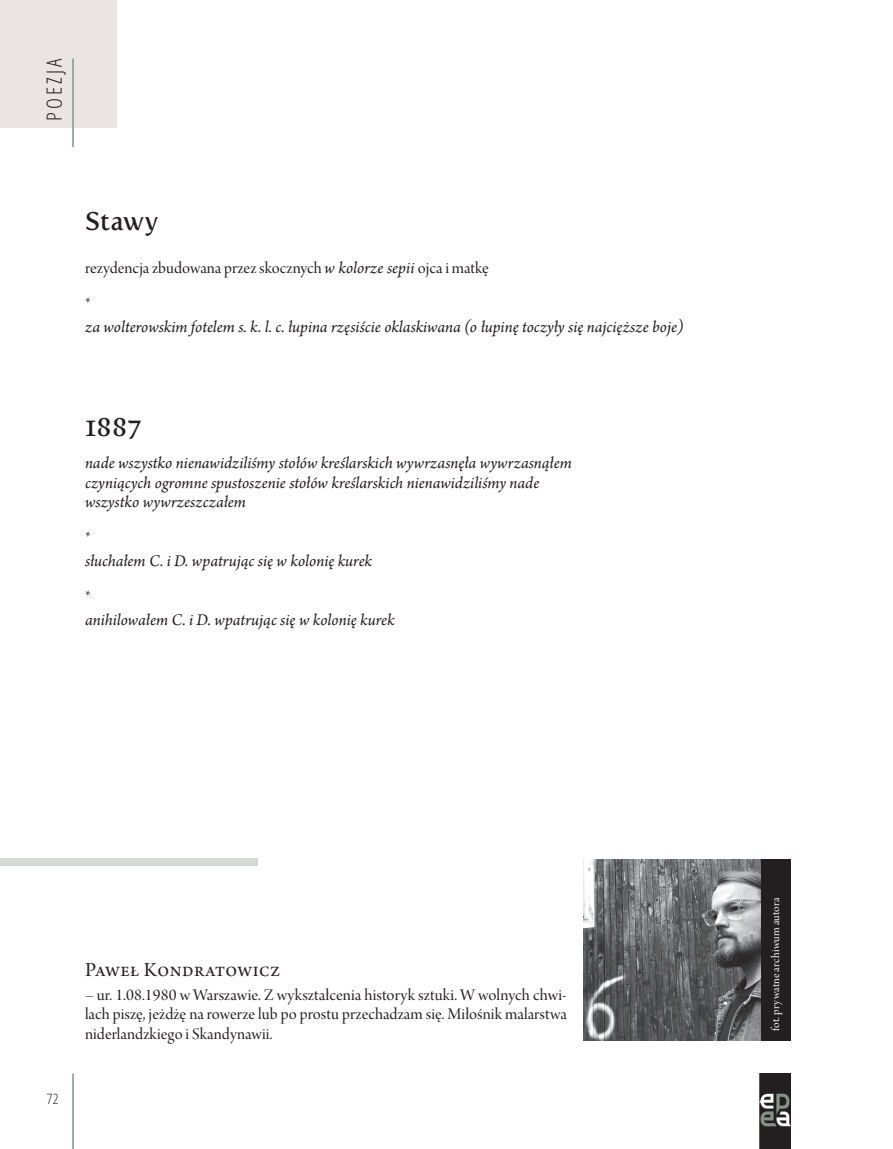
<style>
.page{position:relative;width:893px;height:1149px;background:#fff}
.page>*{position:absolute;margin:0;border:0;box-sizing:border-box;transform-origin:0 0}
.t1{font:25.5px "Fertigo Pro";letter-spacing:.015em;color:#231f20}
.t2{font:21px "Arno Pro Subhead";letter-spacing:.025em;color:#231f20}
.t3{font:300 condensed 21px "Open Sans";letter-spacing:.15em;color:#231f20}
.t4{font:italic 17.25px/19.5px "Arno Pro";color:#231f20}
.t5{font:17.25px/19.5px "Arno Pro Display";letter-spacing:.005em;color:#231f20}
.t6{font:300 condensed 14.25px "Open Sans";color:#231f20}
.t7{font:12px "Arno Pro Display";letter-spacing:.01em;color:#fff}
.s1{font-family:"Arno Pro";font-style:italic}
</style>
<div class="page">
<div style="left:0;top:0;width:117px;height:128px;background:#eae5e2"></div>
<hr style="left:72px;top:1072px;width:2px;height:76px;background:#86928b">
<hr style="left:72px;top:58px;width:2px;height:89px;background:#86928b">
<img style="left:759px;top:1073px;width:32px;height:75px">
<img style="left:584px;top:859px;width:177px;height:181px">
<div style="left:761px;top:858px;width:30px;height:182px;background:#231f20"></div>
<div style="left:0;top:858px;width:257px;height:7px;background:#d4d9d6"></div>
<p class="t3" style="left:40px;top:121px;width:64px;rotate:-90deg">POEZJA</p>
<h1 class="t1" style="left:85px;top:206px;width:75px">Stawy</h1>
<p class="t5" style="left:85px;top:251px;width:405px;line-height:36px">rezydencja zbudowana przez skocznych <span class="s1">w kolorze sepii</span> ojca i matkę *</p>
<p class="t4" style="left:85px;top:318px;width:600px">za wolterowskim fotelem s. k. l. c. łupina rzęsiście oklaskiwana (o łupinę toczyły się najcięższe boje)</p>
<h1 class="t1" style="left:85px;top:412px;width:58px">1887</h1>
<p class="t4" style="left:85px;top:454px;width:488px">nade wszystko nienawidziliśmy stołów kreślarskich wywrzasnęła wywrzasnąłem czyniących ogromne spustoszenie stołów kreślarskich nienawidziliśmy nade wszystko wywrzeszczałem</p>
<p class="t5" style="left:85px;top:529px;width:7px">*</p>
<p class="t4" style="left:85px;top:551px;width:289px">słuchałem C. i D. wpatrując się w kolonię kurek</p>
<p class="t5" style="left:85px;top:588px;width:7px">*</p>
<p class="t4" style="left:85px;top:610px;width:311px">anihilowałem C. i D. wpatrując się w kolonię kurek</p>
<p class="t6" style="left:47px;top:1088px;width:13px">72</p>
<p class="t2" style="left:85px;top:957px;width:196px">Paweł Kondratowicz</p>
<p class="t5" style="left:85px;top:985px;width:483px;text-align:justify">– ur. 1.08.1980 w Warszawie. Z wykształcenia historyk sztuki. W wolnych chwi&shy;lach piszę, jeżdżę na rowerze lub po prostu przechadzam się. Miłośnik malarstwa niderlandzkiego i Skandynawii.</p>
<p class="t7" style="left:769px;top:1030px;width:134px;rotate:-90deg">fot. prywatne archiwum autora</p>
</div>
